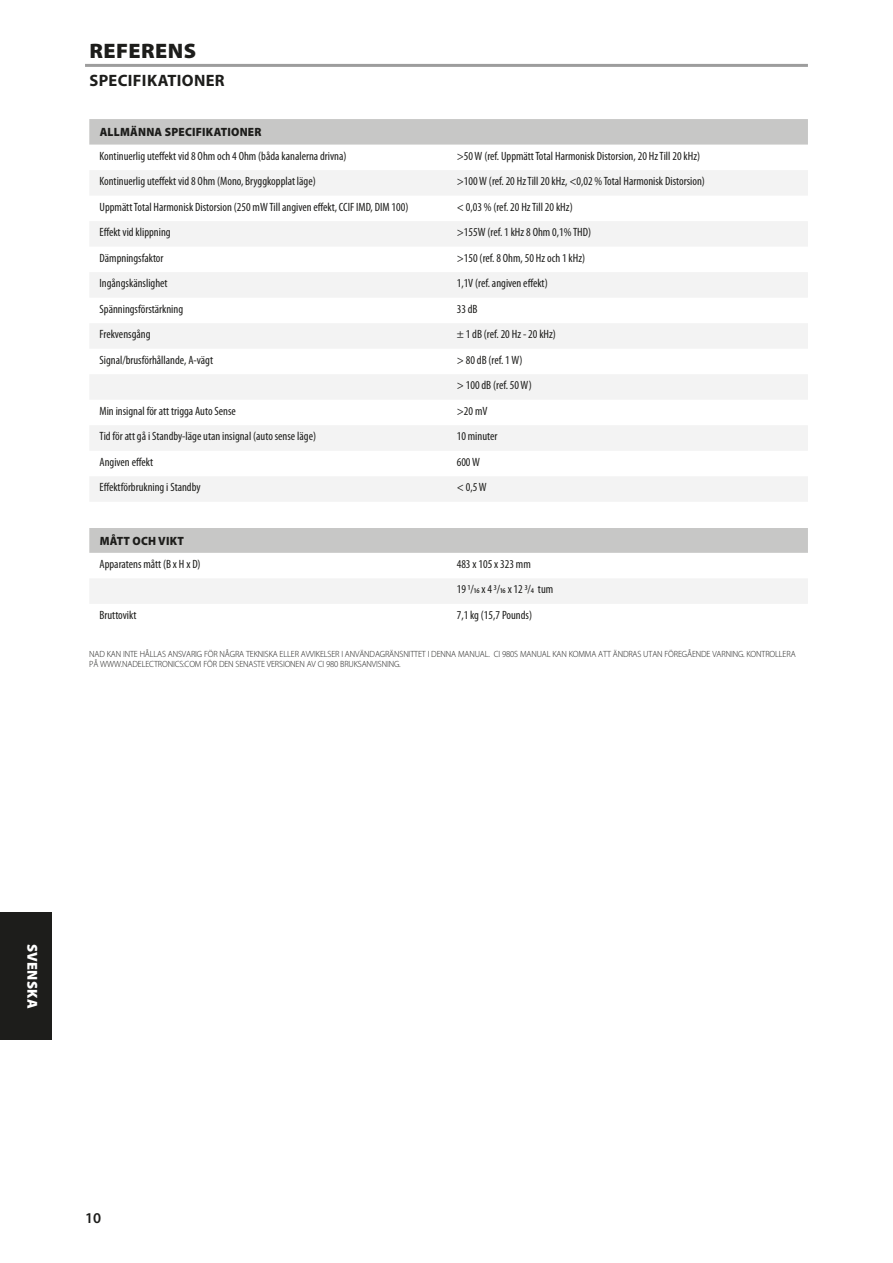
<style>
.page{position:relative;width:893px;height:1263px;background:#fff}
.page>*{position:absolute;margin:0;border:0;box-sizing:border-box;transform-origin:0 0}
.Body_copy_-_header{font:900 21px "Myriad Pro";letter-spacing:.02em;color:#1d1d1b;scale:1.05 1}
.Body_copy_-_header-2{font:700 16.5px "Myriad Pro";letter-spacing:.02em;color:#1d1d1b}
.t1{font:600 15px "Myriad Pro";color:#1d1d1b}
.t2{font:900 14.4px "Myriad Pro";letter-spacing:.02em;color:#fff}
.Table_-_normal{font:condensed 12px "Myriad Pro";color:#1d1d1b}
.Table_-_header{font:900 12px "Myriad Pro";letter-spacing:.02em;color:#1d1d1b;scale:.95 1}
.Specifications_-_not{font:300 9px/10.5px "Myriad Pro";letter-spacing:-.015em;color:#1d1d1b;scale:.95 1}
</style>
<div class="page">
<div style="left:89px;top:119px;width:719px;height:26px;background:#c7c7c6"></div>
<svg style="left:89px;top:170px;width:719px;height:434px;fill:#f3f3f3"></svg>
<div style="left:89px;top:502px;width:719px;height:25px;background:#fff"></div>
<hr style="left:85px;top:64px;width:723px;height:3px;background:#9d9d9d">
<div style="left:0;top:912px;width:51px;height:128px;background:#1d1d1b"></div>
<p class="Body_copy_-_header" style="left:90px;top:37px;width:103px">REFERENS</p>
<p class="Body_copy_-_header-2" style="left:89px;top:70px;width:137px">SPECIFIKATIONER</p>
<p class="Table_-_header" style="left:100px;top:124px;width:172px">ALLMÄNNA SPECIFIKATIONER</p>
<p class="Table_-_normal" style="left:100px;top:148px;width:248px">Kontinuerlig uteffekt vid 8 Ohm och 4 Ohm (båda kanalerna drivna)</p>
<p class="Table_-_normal" style="left:457px;top:148px;width:245px">&gt;50 W (ref. Uppmätt Total Harmonisk Distorsion, 20 Hz Till 20 kHz)</p>
<p class="Table_-_normal" style="left:100px;top:174px;width:218px">Kontinuerlig uteffekt vid 8 Ohm (Mono, Bryggkopplat läge)</p>
<p class="Table_-_normal" style="left:457px;top:174px;width:250px">&gt;100 W (ref. 20 Hz Till 20 kHz, &lt;0,02 % Total Harmonisk Distorsion)</p>
<p class="Table_-_normal" style="left:100px;top:199px;width:310px">Uppmätt Total Harmonisk Distorsion (250 mW Till angiven effekt, CCIF IMD, DIM 100)</p>
<p class="Table_-_normal" style="left:457px;top:199px;width:117px">&lt; 0,03 % (ref. 20 Hz Till 20 kHz)</p>
<p class="Table_-_normal" style="left:100px;top:225px;width:73px">Effekt vid klippning</p>
<p class="Table_-_normal" style="left:457px;top:225px;width:136px">&gt;155W (ref. 1 kHz 8 Ohm 0,1% THD)</p>
<p class="Table_-_normal" style="left:100px;top:250px;width:66px">Dämpningsfaktor</p>
<p class="Table_-_normal" style="left:457px;top:250px;width:130px">&gt;150 (ref. 8 Ohm, 50 Hz och 1 kHz)</p>
<p class="Table_-_normal" style="left:100px;top:276px;width:70px">Ingångskänslighet</p>
<p class="Table_-_normal" style="left:457px;top:276px;width:92px">1,1V (ref. angiven effekt)</p>
<p class="Table_-_normal" style="left:100px;top:301px;width:85px">Spänningsförstärkning</p>
<p class="Table_-_normal" style="left:457px;top:301px;width:22px">33 dB</p>
<p class="Table_-_normal" style="left:100px;top:327px;width:52px">Frekvensgång</p>
<p class="Table_-_normal" style="left:457px;top:327px;width:101px">± 1 dB (ref. 20 Hz - 20 kHz)</p>
<p class="Table_-_normal" style="left:100px;top:352px;width:115px">Signal/brusförhållande, A-vägt</p>
<p class="Table_-_normal" style="left:457px;top:352px;width:67px">&gt; 80 dB (ref. 1 W)</p>
<p class="Table_-_normal" style="left:457px;top:378px;width:77px">&gt; 100 dB (ref. 50 W)</p>
<p class="Table_-_normal" style="left:100px;top:403px;width:138px">Min insignal för att trigga Auto Sense</p>
<p class="Table_-_normal" style="left:457px;top:403px;width:32px">&gt;20 mV</p>
<p class="Table_-_normal" style="left:100px;top:429px;width:218px">Tid för att gå i Standby-läge utan insignal (auto sense läge)</p>
<p class="Table_-_normal" style="left:457px;top:429px;width:42px">10 minuter</p>
<p class="Table_-_normal" style="left:100px;top:454px;width:55px">Angiven effekt</p>
<p class="Table_-_normal" style="left:457px;top:454px;width:25px">600 W</p>
<p class="Table_-_normal" style="left:100px;top:480px;width:103px">Effektförbrukning i Standby</p>
<p class="Table_-_normal" style="left:457px;top:480px;width:31px">&lt; 0,5 W</p>
<p class="Table_-_header" style="left:100px;top:532px;width:90px">MÅTT OCH VIKT</p>
<p class="Table_-_normal" style="left:100px;top:557px;width:103px">Apparatens mått (B x H x D)</p>
<p class="Table_-_normal" style="left:457px;top:557px;width:76px">483 x 105 x 323 mm</p>
<p class="Table_-_normal" style="left:457px;top:582px;width:98px">19 1/16 x 4 3/16 x 12 3/4 tum</p>
<p class="Table_-_normal" style="left:100px;top:608px;width:38px">Bruttovikt</p>
<p class="Table_-_normal" style="left:457px;top:608px;width:77px">7,1 kg (15,7 Pounds)</p>
<p class="Specifications_-_not" style="left:89px;top:648px;width:745px">NAD KAN INTE HÅLLAS ANSVARIG FÖR NÅGRA TEKNISKA ELLER AVVIKELSER I ANVÄNDAGRÄNSNITTET I DENNA MANUAL. CI 980S MANUAL KAN KOMMA ATT ÄNDRAS UTAN FÖREGÅENDE VARNING. KONTROLLERA<br>PÅ WWW.NADELECTRONICS:COM FÖR DEN SENASTE VERSIONEN AV CI 980 BRUKSANVISNING.</p>
<p class="t2" style="left:42px;top:944px;width:66px;rotate:90deg">SVENSKA</p>
<p class="t1" style="left:85px;top:1208px;width:18px">10</p>
</div>
